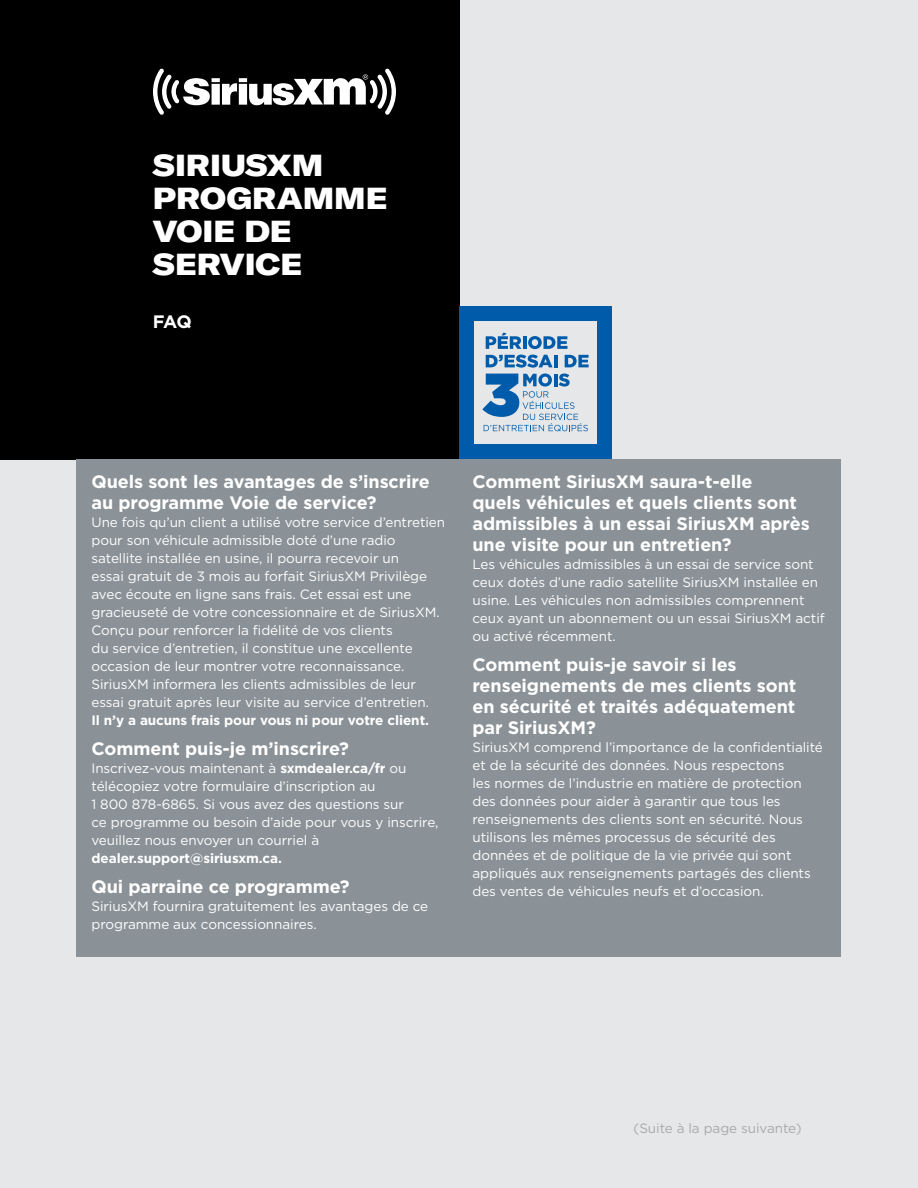
<style>
.page{position:relative;width:918px;height:1188px;background:#e6e7e8}
.page>*{position:absolute;margin:0;border:0;box-sizing:border-box;transform-origin:0 0}
.t1{font:900 expanded 30px/33px "GT America";color:#fff}
.t2{font:700 18px/21px "Gotham";letter-spacing:-.005em;color:#fff}
.t3{font:13.5px/18px "Gotham";letter-spacing:-.005em;color:#fff}
.t4{font:700 13.5px "Gotham";letter-spacing:-.005em;color:#fff}
.t5{font:13.5px "Gotham";letter-spacing:-.005em;color:#a7a9ac}
.s1{font-weight:700}
</style>
<div class="page">
<div style="left:0;top:0;width:459px;height:459px;background:#000"></div>
<svg style="left:153px;top:69px;width:243px;height:46px"></svg>
<div style="left:76px;top:459px;width:766px;height:497px;background:#8a9297"></div>
<svg style="left:486px;top:333px;width:81px;height:16px"></svg>
<svg style="left:482px;top:355px;width:107px;height:76px"></svg>
<div style="left:459px;top:306px;width:153px;height:153px;border:15px solid #005baa"></div>
<h1 class="t1" style="left:153px;top:149px;width:236px">SIRIUSXM<br>PROGRAMME<br>VOIE DE<br>SERVICE</h1>
<h2 class="t2" style="left:153px;top:311px;width:40px">FAQ</h2>
<h2 class="t2" style="left:92px;top:471px;width:340px">Quels sont les avantages de s’inscrire au programme Voie de service?</h2>
<p class="t3" style="left:92px;top:513px;width:355px">Une fois qu’un client a utilisé votre service d’entretien pour son véhicule admissible doté d’une radio satellite installée en usine, il pourra recevoir un<br>essai gratuit de 3 mois au forfait SiriusXM Privilège avec écoute en ligne sans frais. Cet essai est une gracieuseté de votre concessionnaire et de SiriusXM.<br>Conçu pour renforcer la fidélité de vos clients<br>du service d’entretien, il constitue une excellente occasion de leur montrer votre reconnaissance.<br>SiriusXM informera les clients admissibles de leur essai gratuit après leur visite au service d’entretien.</p>
<p class="t4" style="left:92px;top:712px;width:339px">Il n’y a aucuns frais pour vous ni pour votre client.</p>
<h2 class="t2" style="left:92px;top:738px;width:259px">Comment puis-je m’inscrire?</h2>
<p class="t3" style="left:92px;top:759px;width:348px">Inscrivez-vous maintenant à <span class="s1">sxmdealer.ca/fr</span> ou télécopiez votre formulaire d’inscription au<br>1 800 878-6865. Si vous avez des questions sur<br>ce programme ou besoin d’aide pour vous y inscrire, veuillez nous envoyer un courriel à</p>
<p class="t4" style="left:92px;top:850px;width:192px">dealer.support@siriusxm.ca.</p>
<h2 class="t2" style="left:92px;top:876px;width:260px">Qui parraine ce programme?</h2>
<p class="t3" style="left:92px;top:897px;width:338px">SiriusXM fournira gratuitement les avantages de ce programme aux concessionnaires.</p>
<h2 class="t2" style="left:472px;top:471px;width:339px">Comment SiriusXM saura-t-elle<br>quels véhicules et quels clients sont admissibles à un essai SiriusXM après une visite pour un entretien?</h2>
<p class="t3" style="left:472px;top:555px;width:354px">Les véhicules admissibles à un essai de service sont ceux dotés d’une radio satellite SiriusXM installée en usine. Les véhicules non admissibles comprennent ceux ayant un abonnement ou un essai SiriusXM actif ou activé récemment.</p>
<h2 class="t2" style="left:472px;top:654px;width:325px">Comment puis-je savoir si les renseignements de mes clients sont en sécurité et traités adéquatement par SiriusXM?</h2>
<p class="t3" style="left:472px;top:738px;width:352px">SiriusXM comprend l’importance de la confidentialité et de la sécurité des données. Nous respectons<br>les normes de l’industrie en matière de protection des données pour aider à garantir que tous les renseignements des clients sont en sécurité. Nous utilisons les mêmes processus de sécurité des données et de politique de la vie privée qui sont appliqués aux renseignements partagés des clients des ventes de véhicules neufs et d’occasion.</p>
<p class="t5" style="left:634px;top:1119px;width:170px">(Suite à la page suivante)</p>
</div>
